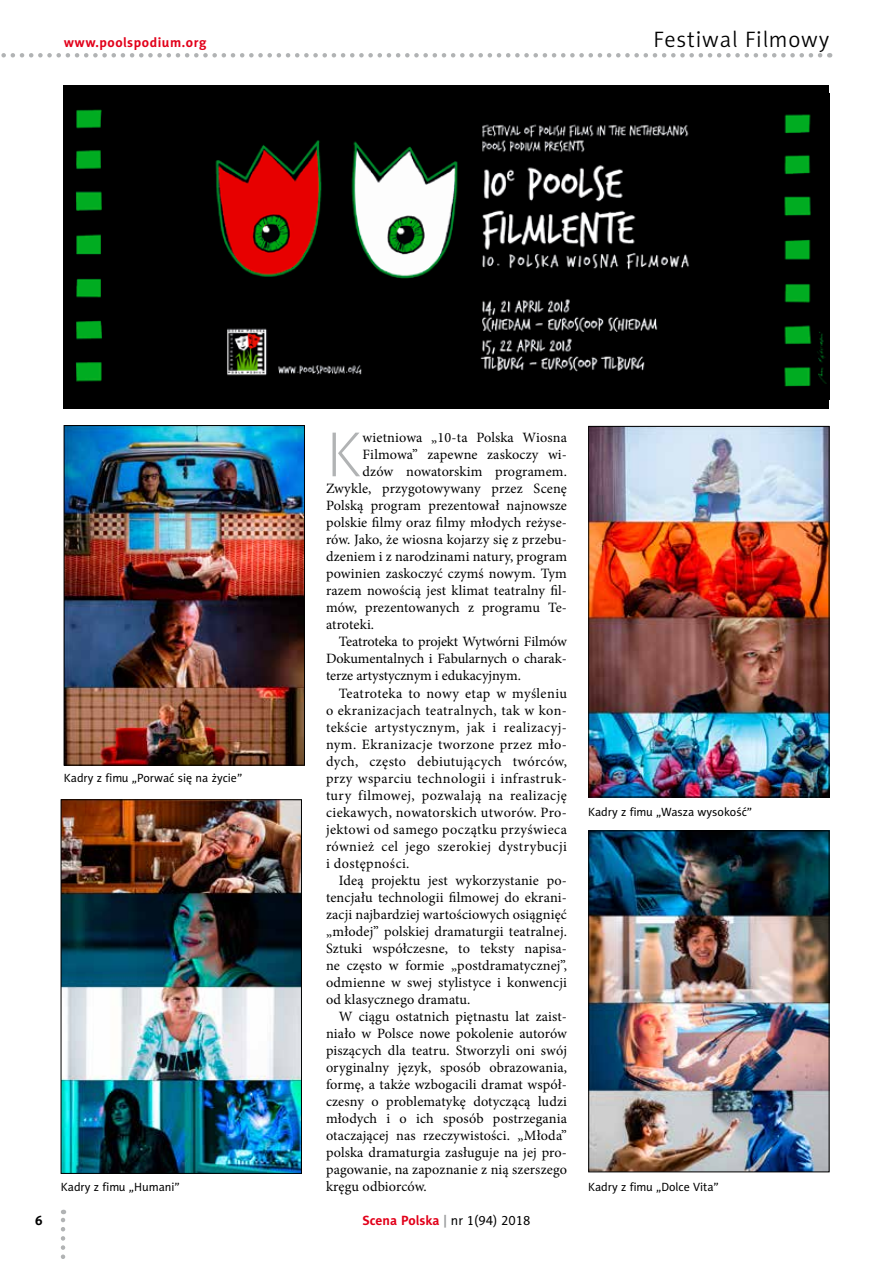
<style>
.page{position:relative;width:893px;height:1263px;background:#fff}
.page>*{position:absolute;margin:0;border:0;box-sizing:border-box;transform-origin:0 0}
.t1{font:64.5px "Naomi Sans EFN Thin";color:#b1b3b4}
.t2{font:22.5px "Naomi Sans EFN Light";letter-spacing:.04em;color:#000}
.t3{font:14.25px "Minion Pro";letter-spacing:.01em;color:#000}
.t4{font:14.25px "Minion Pro";letter-spacing:.03em;color:#000}
.t5{font:14.25px "Minion Pro";letter-spacing:-.01em;color:#000}
.t6{font:700 13.5px "Naomi Sans EFN";color:#e2001a}
.t7{font:700 13.5px "Naomi Sans EFN";letter-spacing:.04em;color:#e2001a}
.t8{font:700 13.5px "Naomi Sans EFN";color:#000}
.t9{font:12px "Naomi Sans EFN";color:#000}
.s1{color:#9c9e9f}
.s2{font-weight:400;color:#000}
</style>
<div class="page">
<svg style="left:61px;top:1210px;width:4px;height:49px"></svg>
<svg style="left:1px;top:53px;width:819px;height:5px"></svg>
<img style="left:66px;top:427px;width:237px;height:336px">
<div style="left:64px;top:425px;width:241px;height:340px;border:1px solid #000"></div>
<div style="left:64px;top:85px;width:765px;height:323px;background:#000"></div>
<img style="left:76px;top:109px;width:751px;height:278px">
<img style="left:63px;top:801px;width:237px;height:371px">
<div style="left:61px;top:799px;width:241px;height:375px;border:1px solid #000"></div>
<img style="left:590px;top:428px;width:237px;height:367px">
<div style="left:588px;top:426px;width:241px;height:371px;border:1px solid #000"></div>
<img style="left:590px;top:832px;width:237px;height:338px">
<div style="left:588px;top:830px;width:241px;height:342px;border:1px solid #000"></div>
<p class="t7" style="left:64px;top:34px;width:144px">www.poolspodium.org</p>
<h2 class="t2" style="left:654px;top:26px;width:177px">Festiwal Filmowy</h2>
<p class="t9" style="left:64px;top:771px;width:180px">Kadry z fimu „Porwać się na życie”</p>
<p class="t9" style="left:61px;top:1179px;width:121px">Kadry z fimu „Humani”</p>
<h1 class="t1" style="left:326px;top:419px;width:37px">K</h1>
<p class="t3" style="left:363px;top:428px;width:206px">wietniowa „10-ta Polska Wiosna</p>
<p class="t3" style="left:363px;top:445px;width:206px">Filmowa” zapewne zaskoczy wi-</p>
<p class="t3" style="left:363px;top:462px;width:206px">dzów nowatorskim programem.</p>
<p class="t3" style="left:326px;top:479px;width:242px">Zwykle, przygotowywany przez Scenę</p>
<p class="t3" style="left:326px;top:496px;width:242px">Polską program prezentował najnowsze</p>
<p class="t3" style="left:326px;top:513px;width:242px">polskie filmy oraz filmy młodych reżyse-</p>
<p class="t3" style="left:326px;top:530px;width:242px">rów. Jako, że wiosna kojarzy się z przebu-</p>
<p class="t3" style="left:326px;top:547px;width:242px">dzeniem i z narodzinami natury, program</p>
<p class="t3" style="left:326px;top:564px;width:242px">powinien zaskoczyć czymś nowym. Tym</p>
<p class="t3" style="left:326px;top:581px;width:242px">razem nowością jest klimat teatralny fil-</p>
<p class="t3" style="left:326px;top:598px;width:242px">mów, prezentowanych z programu Te-</p>
<p class="t3" style="left:326px;top:615px;width:50px">atroteki.</p>
<p class="t5" style="left:339px;top:632px;width:230px">Teatroteka to projekt Wytwórni Filmów</p>
<p class="t5" style="left:326px;top:649px;width:242px">Dokumentalnych i Fabularnych o charak-</p>
<p class="t3" style="left:326px;top:666px;width:196px">terze artystycznym i edukacyjnym.</p>
<p class="t3" style="left:339px;top:683px;width:230px">Teatroteka to nowy etap w myśleniu</p>
<p class="t4" style="left:326px;top:700px;width:242px">o ekranizacjach teatralnych, tak w kon-</p>
<p class="t4" style="left:326px;top:717px;width:242px">tekście artystycznym, jak i realizacyj-</p>
<p class="t4" style="left:326px;top:734px;width:242px">nym. Ekranizacje tworzone przez mło-</p>
<p class="t3" style="left:326px;top:751px;width:242px">dych, często debiutujących twórców,</p>
<p class="t4" style="left:326px;top:768px;width:242px">przy wsparciu technologii i infrastruk-</p>
<p class="t4" style="left:326px;top:785px;width:242px">tury filmowej, pozwalają na realizację</p>
<p class="t3" style="left:326px;top:802px;width:242px">ciekawych, nowatorskich utworów. Pro-</p>
<p class="t4" style="left:326px;top:819px;width:242px">jektowi od samego początku przyświeca</p>
<p class="t4" style="left:326px;top:836px;width:242px">również cel jego szerokiej dystrybucji</p>
<p class="t4" style="left:326px;top:853px;width:85px">i dostępności.</p>
<p class="t3" style="left:339px;top:870px;width:230px">Ideą projektu jest wykorzystanie po-</p>
<p class="t3" style="left:326px;top:888px;width:242px">tencjału technologii filmowej do ekrani-</p>
<p class="t3" style="left:326px;top:905px;width:242px">zacji najbardziej wartościowych osiągnięć</p>
<p class="t3" style="left:326px;top:922px;width:242px">„młodej” polskiej dramaturgii teatralnej.</p>
<p class="t3" style="left:326px;top:939px;width:242px">Sztuki współczesne, to teksty napisa-</p>
<p class="t3" style="left:326px;top:956px;width:242px">ne często w formie „postdramatycznej”,</p>
<p class="t3" style="left:326px;top:973px;width:242px">odmienne w swej stylistyce i konwencji</p>
<p class="t3" style="left:326px;top:990px;width:146px">od klasycznego dramatu.</p>
<p class="t3" style="left:339px;top:1007px;width:230px">W ciągu ostatnich piętnastu lat zaist-</p>
<p class="t3" style="left:326px;top:1024px;width:242px">niało w Polsce nowe pokolenie autorów</p>
<p class="t3" style="left:326px;top:1041px;width:242px">piszących dla teatru. Stworzyli oni swój</p>
<p class="t3" style="left:326px;top:1058px;width:242px">oryginalny język, sposób obrazowania,</p>
<p class="t3" style="left:326px;top:1075px;width:242px">formę, a także wzbogacili dramat współ-</p>
<p class="t3" style="left:326px;top:1092px;width:242px">czesny o problematykę dotyczącą ludzi</p>
<p class="t3" style="left:326px;top:1109px;width:242px">młodych i o ich sposób postrzegania</p>
<p class="t3" style="left:326px;top:1126px;width:242px">otaczającej nas rzeczywistości. „Młoda”</p>
<p class="t3" style="left:326px;top:1143px;width:242px">polska dramaturgia zasługuje na jej pro-</p>
<p class="t3" style="left:326px;top:1160px;width:242px">pagowanie, na zapoznanie z nią szerszego</p>
<p class="t3" style="left:326px;top:1177px;width:102px">kręgu odbiorców.</p>
<p class="t8" style="left:35px;top:1212px;width:9px">6</p>
<p class="t6" style="left:362px;top:1212px;width:170px">Scena Polska <span class="s1">|</span> <span class="s2">nr 1(94) 2018</span></p>
<p class="t9" style="left:588px;top:805px;width:166px">Kadry z fimu „Wasza wysokość”</p>
<p class="t9" style="left:588px;top:1179px;width:132px">Kadry z fimu „Dolce Vita”</p>
</div>
